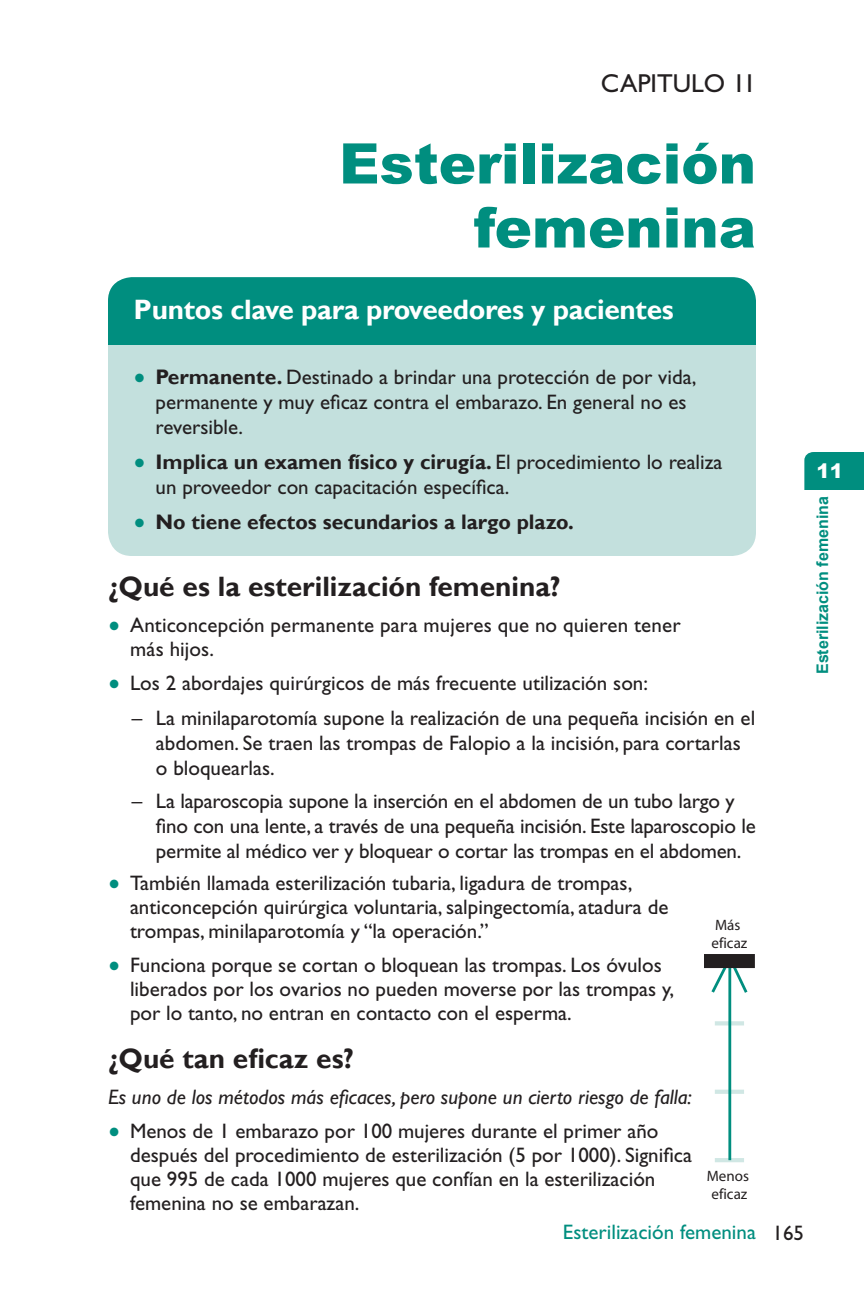
<style>
.page{position:relative;width:864px;height:1296px;background:#fff}
.page>*{position:absolute;margin:0;border:0;box-sizing:border-box;transform-origin:0 0}
.t1{font:900 56px/64px "Arial";color:#008e7f;text-align:right}
.t2{font:700 28px "Gill Sans";color:#231f20}
.t3{font:700 28px "Gill Sans";letter-spacing:-.01em;color:#fff}
.t4{font:26px "Gill Sans";color:#231f20}
.t5{font:21px/24px "Gill Sans";color:#231f20}
.t6{font:italic 21px "Gill Sans";color:#231f20}
.t7{font:700 21px "Gill Sans";color:#231f20}
.t8{font:21px "Gill Sans";color:#008e7f}
.t9{font:900 20px "Arial";color:#fff}
.t10{font:700 16px "Arial";color:#008e7f}
.t11{font:15px/18px "Myriad";color:#231f20}
.s1{font-weight:700}
</style>
<div class="page">
<div style="left:108px;top:277px;width:648px;height:279px;background:#c3e0dd;border-radius:24px"></div>
<div style="left:108px;top:277px;width:648px;height:68px;background:#008e7f"></div>
<svg style="left:709px;top:968px;width:41px;height:195px"></svg>
<div style="left:704px;top:954px;width:51px;height:14px;background:#231f20"></div>
<div style="left:804px;top:452px;width:60px;height:38px;background:#008e7f"></div>
<p class="t4" style="left:601px;top:68px;width:157px">CAPITULO 11</p>
<h1 class="t1" style="left:339px;top:130px;width:418px">Esterilización femenina</h1>
<h2 class="t3" style="left:134px;top:293px;width:542px">Puntos clave para proveedores y pacientes</h2>
<p class="t5" style="left:156px;top:365px;width:542px;line-height:25px"><span class="s1">Permanente.</span> Destinado a brindar una protección de por vida, permanente y muy eficaz contra el embarazo. En general no es reversible.</p>
<p class="t5" style="left:156px;top:450px;width:568px;line-height:25px"><span class="s1">Implica un examen físico y cirugía.</span> El procedimiento lo realiza un proveedor con capacitación específica.</p>
<p class="t7" style="left:156px;top:510px;width:420px">No tiene efectos secundarios a largo plazo.</p>
<h2 class="t2" style="left:108px;top:570px;width:454px">¿Qué es la esterilización femenina?</h2>
<p class="t5" style="left:130px;top:613px;width:552px">Anticoncepción permanente para mujeres que no quieren tener más hijos.</p>
<p class="t5" style="left:130px;top:671px;width:520px">Los 2 abordajes quirúrgicos de más frecuente utilización son:</p>
<p class="t5" style="left:156px;top:706px;width:601px;line-height:25px;text-indent:-24px">– La minilaparotomía supone la realización de una pequeña incisión en el abdomen. Se traen las trompas de Falopio a la incisión, para cortarlas o bloquearlas.</p>
<p class="t5" style="left:156px;top:789px;width:601px;line-height:25px;text-indent:-24px">– La laparoscopia supone la inserción en el abdomen de un tubo largo y fino con una lente, a través de una pequeña incisión. Este laparoscopio le permite al médico ver y bloquear o cortar las trompas en el abdomen.</p>
<p class="t5" style="left:130px;top:871px;width:540px">También llamada esterilización tubaria, ligadura de trompas, anticoncepción quirúrgica voluntaria, salpingectomía, atadura de trompas, minilaparotomía y “la operación.”</p>
<p class="t5" style="left:130px;top:953px;width:546px">Funciona porque se cortan o bloquean las trompas. Los óvulos liberados por los ovarios no pueden moverse por las trompas y, por lo tanto, no entran en contacto con el esperma.</p>
<h2 class="t2" style="left:108px;top:1042px;width:248px">¿Qué tan eficaz es?</h2>
<p class="t6" style="left:108px;top:1085px;width:585px">Es uno de los métodos más eficaces, pero supone un cierto riesgo de falla:</p>
<p class="t5" style="left:130px;top:1119px;width:564px">Menos de 1 embarazo por 100 mujeres durante el primer año después del procedimiento de esterilización (5 por 1000). Significa que 995 de cada 1000 mujeres que confían en la esterilización femenina no se embarazan.</p>
<p class="t8" style="left:563px;top:1219px;width:195px">Esterilización femenina</p>
<p class="t11" style="left:711px;top:917px;width:37px">Más eficaz</p>
<p class="t11" style="left:707px;top:1167px;width:44px;text-align:center">Menos eficaz</p>
<p class="t9" style="left:817px;top:456px;width:28px">11</p>
<p class="t10" style="left:812px;top:674px;width:179px;rotate:-90deg">Esterilización femenina</p>
<p class="t5" style="left:772px;top:1221px;width:33px">165</p>
</div>
